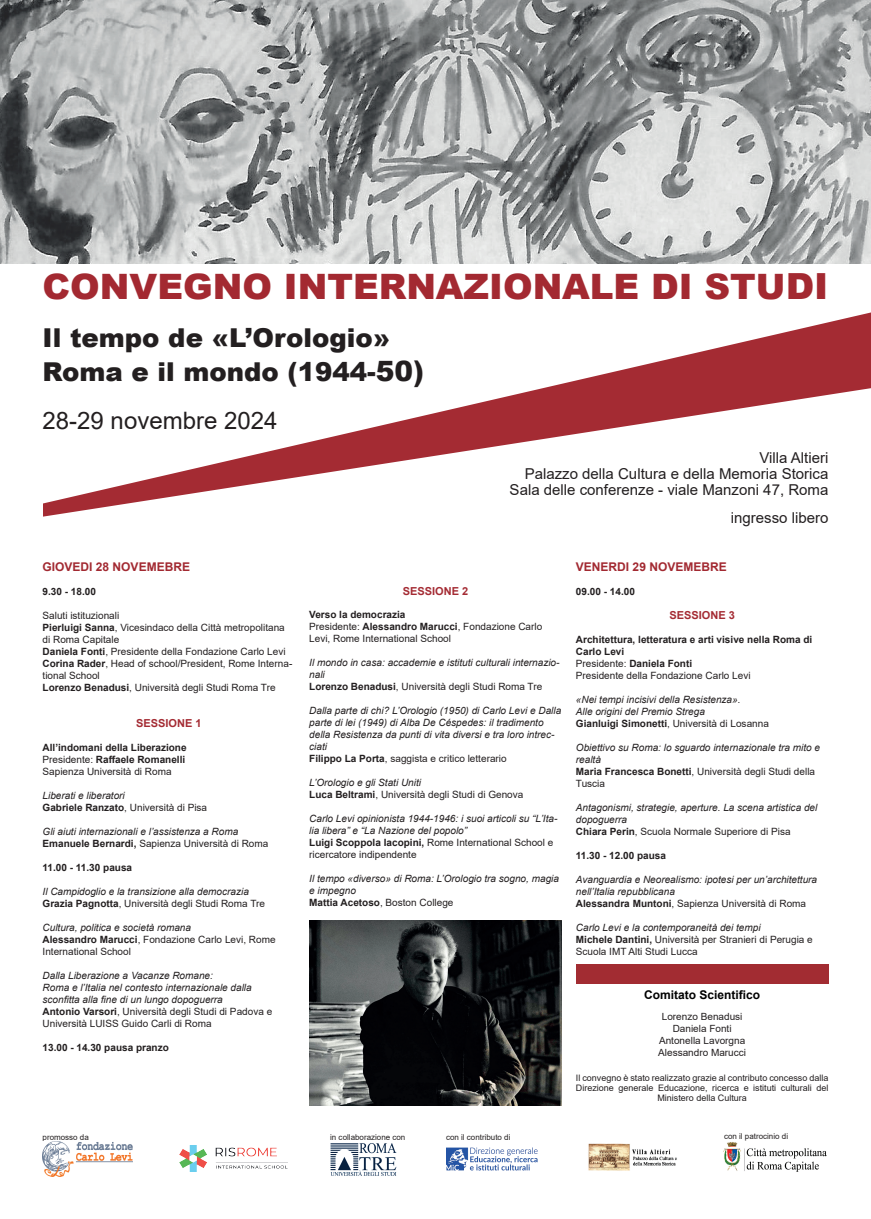
<style>
.page{position:relative;width:871px;height:1219px;background:#fff}
.page>*{position:absolute;margin:0;border:0;box-sizing:border-box;transform-origin:0 0}
.t1{font:900 35px "Arial";color:#a32931}
.t2{font:900 26px/33.6px "Arial";color:#231f20}
.t3{font:24px "Arial";color:#231f20}
.t4{font:15px/16px "Arial";color:#231f20;text-align:right}
.t5{font:700 12px "Arial";color:#a22931}
.t6{font:700 12px "Arial";color:#000001}
.t7{font:700 11px "Arial";color:#a42b33}
.t8{font:italic 10px/12px "Arial";color:#231f20}
.t9{font:10px/12px "Arial";color:#231f20}
.t10{font:700 10px/12px "Arial";color:#231f20}
.t11{font:9.9px/12px "Arial";color:#231f20;text-align:center}
.t12{font:8.9px/10px "Arial";color:#231f20;text-align:center}
.t13{font:8px "Arial";color:#231f20}
.s1{font-size:36px}
.s2{font-size:28px}
.s3{font-weight:700}
.s4{font-weight:400}
.s5{font-weight:700;font-style:normal}
.s6{font-style:normal}
.s7{font-style:italic}
</style>
<div class="page">
<svg style="left:43px;top:312px;width:827px;height:192px"></svg>
<img style="left:0;top:0;width:870px;height:264px">
<img style="left:309px;top:920px;width:252px;height:185px">
<div style="left:575px;top:964px;width:253px;height:20px;background:#a22c32"></div>
<img style="left:330px;top:1143px;width:67px;height:33px">
<img style="left:179px;top:1145px;width:108px;height:27px">
<img style="left:43px;top:1141px;width:89px;height:35px">
<img style="left:446px;top:1147px;width:92px;height:24px">
<img style="left:723px;top:1142px;width:104px;height:30px">
<img style="left:588px;top:1143px;width:89px;height:28px">
<h1 class="t1" style="left:43px;top:261px;width:787px">CONVEGNO INTERNAZIONALE DI STU<span class="s1">DI</span></h1>
<h2 class="t2" style="left:43px;top:321px;width:383px">Il tempo de «L’Orologio»<br>Roma e il mondo (1944-<span class="s2">50)</span></h2>
<h3 class="t3" style="left:43px;top:404px;width:236px">28-29 novembre 2024</h3>
<p class="t5" style="left:43px;top:558px;width:149px">GIOVEDI 28 NOVEMEBRE</p>
<p class="t10" style="left:43px;top:585px;width:55px">9.30 - 18.00</p>
<p class="t9" style="left:43px;top:609px;width:251px">Saluti istituzionali<br><span class="s3">Pierluigi Sanna</span>, Vicesindaco della Città metropolitana di Roma Capitale<br><span class="s3">Daniela Fonti</span>, Presidente della Fondazione Carlo Levi <span class="s3">Corina Rader</span>, Head of school/President, Rome Interna&shy;tional School<br><span class="s3">Lorenzo Benadusi</span>, Università degli Studi Roma Tre</p>
<p class="t7" style="left:136px;top:715px;width:67px">SESSIONE 1</p>
<p class="t10" style="left:43px;top:741px;width:145px">All’indomani della Liberazione<br><span class="s4">Presidente:</span> Raffaele Romanelli<br><span class="s4">Sapienza Università di Roma</span></p>
<p class="t8" style="left:43px;top:789px;width:166px">Liberati e liberatori<br><span class="s5">Gabriele Ranzato</span><span class="s6">, Università di Pisa</span></p>
<p class="t8" style="left:43px;top:825px;width:227px">Gli aiuti internazionali e l’assistenza a Roma<br><span class="s5">Emanuele Bernardi,</span> <span class="s6">Sapienza Università di Roma</span></p>
<p class="t10" style="left:43px;top:861px;width:91px">11.00 - 11.30 pausa</p>
<p class="t8" style="left:43px;top:885px;width:224px">Il Campidoglio e la transizione alla democrazia<br><span class="s5">Grazia Pagnotta</span><span class="s6">, Università degli Studi Roma Tre</span></p>
<p class="t9" style="left:43px;top:921px;width:234px"><span class="s7">Cultura, politica e società romana<br></span><span class="s3">Alessandro Marucci</span>, Fondazione Carlo Levi, Rome<br>International School</p>
<p class="t8" style="left:43px;top:969px;width:231px">Dalla Liberazione a Vacanze Romane:<br>Roma e l’Italia nel contesto internazionale dalla sconfitta alla fine di un lungo dopoguerra<br><span class="s5">Antonio Varsori</span><span class="s6">, Università degli Studi di Padova e Università LUISS Guido Carli di Roma</span></p>
<p class="t10" style="left:43px;top:1041px;width:128px">13.00 - 14.30 pausa pranzo</p>
<h3 class="t4" style="left:509px;top:450px;width:320px">Villa Altieri<br>Palazzo della Cultura e della Memoria Storica<br>Sala delle conferenze - viale Manzoni 47, Roma</h3>
<h3 class="t4" style="left:730px;top:510px;width:99px">ingresso libero</h3>
<p class="t7" style="left:402px;top:583px;width:67px">SESSIONE 2</p>
<p class="t9" style="left:309px;top:608px;width:234px"><span class="s3">Verso la democrazia<br></span>Presidente: <span class="s3">Alessandro Marucci</span>, Fondazione Carlo<br>Levi, Rome International School</p>
<p class="t8" style="left:309px;top:657px;width:252px">Il mondo in casa: accademie e istituti culturali internazio&shy;nali<br><span class="s5">Lorenzo Benadusi</span><span class="s6">, Università degli Studi Roma Tre</span></p>
<p class="t8" style="left:309px;top:705px;width:253px">Dalla parte di chi? L’Orologio (1950) di Carlo Levi e Dalla parte di lei (1949) di Alba De Céspedes: il tradimento della Resistenza da punti di vita diversi e tra loro intrec&shy;ciati<br><span class="s5">Filippo La Porta</span><span class="s6">, saggista e critico letterario</span></p>
<p class="t9" style="left:309px;top:776px;width:215px"><span class="s7">L’Orologio e gli Stati Uniti<br></span><span class="s3">Luca Beltrami</span>, Università degli Studi di Genova</p>
<p class="t8" style="left:309px;top:813px;width:249px">Carlo Levi opinionista 1944-1946: i suoi articoli su “L’Ita&shy;lia libera” e “La Nazione del popolo”<br><span class="s5">Luigi Scoppola Iacopini,</span> <span class="s6">Rome International School e ricercatore indipendente</span></p>
<p class="t8" style="left:309px;top:873px;width:251px">Il tempo «diverso» di Roma: L’Orologio tra sogno, magia e impegno<br><span class="s5">Mattia Acetoso</span><span class="s6">, Boston College</span></p>
<p class="t5" style="left:575px;top:558px;width:152px">VENERDI 29 NOVEMEBRE</p>
<p class="t10" style="left:575px;top:585px;width:60px">09.00 - 14.00</p>
<p class="t7" style="left:669px;top:607px;width:67px">SESSIONE 3</p>
<p class="t10" style="left:575px;top:633px;width:238px">Architettura, letteratura e arti visive nella Roma di Carlo Levi<br><span class="s4">Presidente:</span> Daniela Fonti<br><span class="s4">Presidente della Fondazione Carlo Levi</span></p>
<p class="t8" style="left:575px;top:693px;width:194px">«Nei tempi incisivi della Resistenza».<br>Alle origini del Premio Strega<br><span class="s5">Gianluigi Simonetti</span><span class="s6">, Università di Losanna</span></p>
<p class="t8" style="left:575px;top:741px;width:245px">Obiettivo su Roma: lo sguardo internazionale tra mito e realtà<br><span class="s5">Maria Francesca Bonetti</span><span class="s6">, Università degli Studi della<br>Tuscia</span></p>
<p class="t8" style="left:575px;top:801px;width:243px">Antagonismi, strategie, aperture. La scena artistica del dopoguerra<br><span class="s5">Chiara Perin</span><span class="s6">, Scuola Normale Superiore di Pisa</span></p>
<p class="t10" style="left:575px;top:849px;width:92px">11.30 - 12.00 pausa</p>
<p class="t8" style="left:575px;top:873px;width:243px">Avanguardia e Neorealismo: ipotesi per un’architettura nell’Italia repubblicana<br><span class="s5">Alessandra Muntoni</span><span class="s6">, Sapienza Università di Roma</span></p>
<p class="t9" style="left:575px;top:921px;width:238px"><span class="s7">Carlo Levi e la contemporaneità dei tempi<br></span><span class="s3">Michele Dantini,</span> Università per Stranieri di Perugia e<br>Scuola IMT Alti Studi Lucca</p>
<p class="t6" style="left:644px;top:987px;width:118px">Comitato Scientifico</p>
<p class="t11" style="left:658px;top:1011px;width:89px">Lorenzo Benadusi<br>Daniela Fonti<br>Antonella Lavorgna<br>Alessandro Marucci</p>
<p class="t12" style="left:575px;top:1073px;width:254px">Il convegno è stato realizzato grazie al contributo concesso dalla<br>Direzione generale Educazione, ricerca e istituti culturali del<br>Ministero della Cultura</p>
<p class="t13" style="left:43px;top:1131px;width:48px">promosso da</p>
<p class="t13" style="left:330px;top:1131px;width:77px">in collaborazione con</p>
<p class="t13" style="left:446px;top:1131px;width:66px">con il contributo di</p>
<p class="t13" style="left:723px;top:1131px;width:66px">con il patrocinio di</p>
</div>
